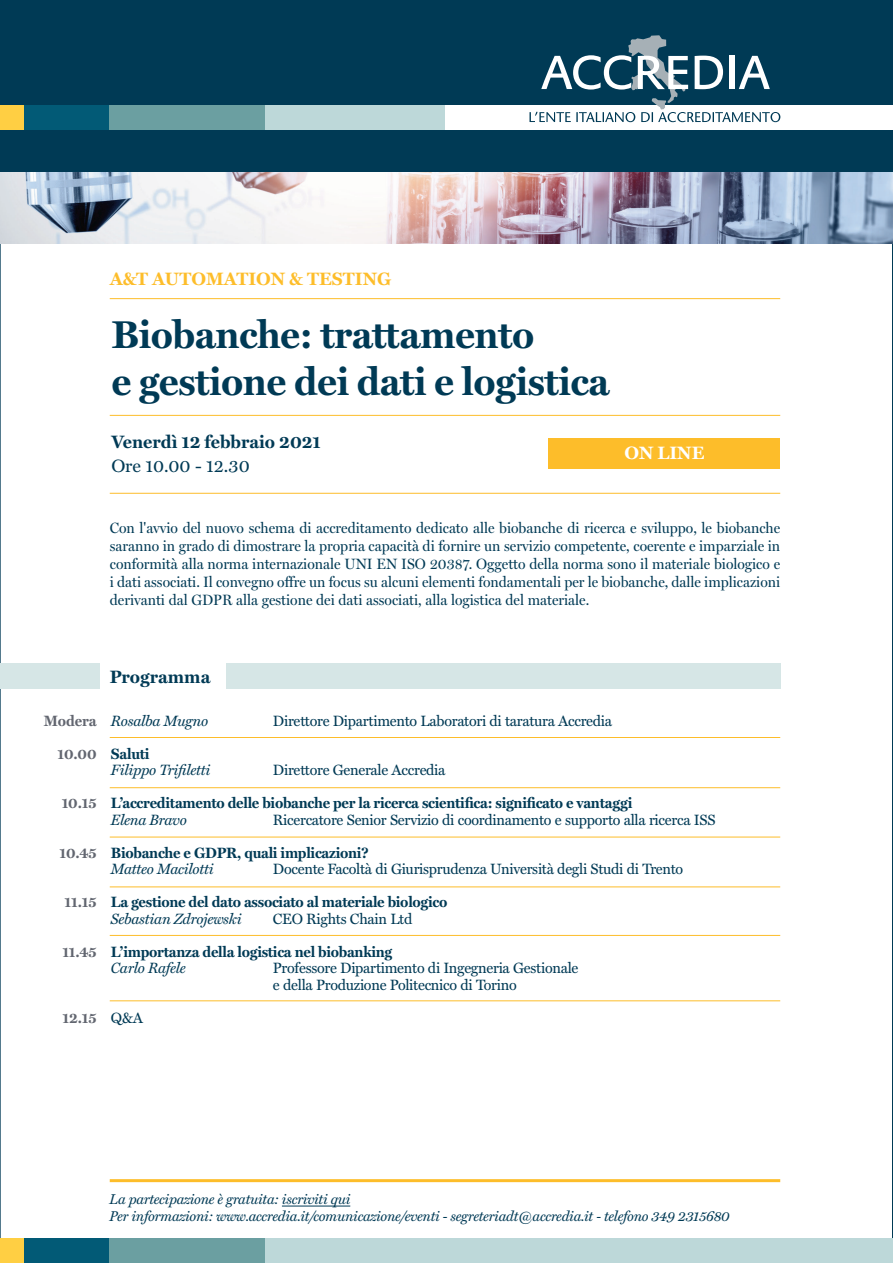
<style>
.page{position:relative;width:893px;height:1263px;background:#fff}
.page>*{position:absolute;margin:0;border:0;box-sizing:border-box;transform-origin:0 0}
.t1{font:700 39px/46.8px "Miller Text";letter-spacing:-.015em;color:#003a55}
.t2{font:18px "Miller Text Bold TT";color:#003a55}
.t3{font:18px "Miller Text Bold TT";color:#fdbd2a}
.t4{font:18px "Miller Text";color:#003a55}
.t5{font:700 18px "Miller Text";color:#fff}
.t6{font:15px/18px "Miller Display";color:#003a55;text-align:justify;scale:.95 1}
.t7{font:15px/16.5px "Miller Text";letter-spacing:-.02em;color:#003a55}
.t8{font:700 15px "Miller Text";letter-spacing:-.02em;color:#003a55}
.t9{font:italic 15px "Miller Text";letter-spacing:-.02em;color:#003a55}
.t10{font:15px "Miller Text Bold TT";letter-spacing:-.005em;color:#626670}
.t11{font:italic 14.25px/17.1px "Miller Text";letter-spacing:-.02em;color:#003a55}
</style>
<div class="page">
<div style="left:226px;top:663px;width:554px;height:26px;background:#d6e6e6"></div>
<div style="left:0;top:663px;width:99px;height:26px;background:#d6e6e6"></div>
<img style="left:0;top:172px;width:892px;height:72px">
<div style="left:0;top:0;width:892px;height:172px;background:#003a55"></div>
<div style="left:0;top:105px;width:24px;height:25px;background:#ffcf43"></div>
<div style="left:202px;top:105px;width:287px;height:25px;background:#bdd8d9"></div>
<div style="left:445px;top:105px;width:447px;height:25px;background:#fff"></div>
<div style="left:24px;top:105px;width:88px;height:25px;background:#025a76"></div>
<div style="left:0;top:1239px;width:24px;height:24px;background:#ffcf43"></div>
<div style="left:202px;top:1239px;width:287px;height:24px;background:#bdd8d9"></div>
<div style="left:445px;top:1239px;width:447px;height:24px;background:#bdd8d9"></div>
<div style="left:24px;top:1239px;width:88px;height:24px;background:#025a76"></div>
<div style="left:109px;top:1239px;width:156px;height:24px;background:#6b9fa1"></div>
<svg style="left:529px;top:35px;width:251px;height:87px"></svg>
<div style="left:548px;top:438px;width:232px;height:31px;background:#fdbd2a"></div>
<hr style="left:110px;top:415px;width:670px;height:1px;background:#fdbd2a">
<hr style="left:110px;top:298px;width:670px;height:1px;background:#fdbd2a">
<hr style="left:110px;top:493px;width:670px;height:1px;background:#fdbd2a">
<hr style="left:110px;top:1179px;width:670px;height:3px;background:#fdbd2a">
<hr style="left:110px;top:737px;width:670px;height:1px;background:#fdbd2a">
<hr style="left:110px;top:787px;width:670px;height:1px;background:#fdbd2a">
<hr style="left:110px;top:837px;width:670px;height:1px;background:#fdbd2a">
<hr style="left:110px;top:887px;width:670px;height:1px;background:#fdbd2a">
<hr style="left:110px;top:935px;width:670px;height:1px;background:#fdbd2a">
<hr style="left:110px;top:1000px;width:670px;height:1px;background:#fdbd2a">
<div style="left:109px;top:105px;width:156px;height:25px;background:#6b9fa1"></div>
<hr style="left:282px;top:1206px;width:68px;height:1px;background:#003a55">
<p class="t3" style="left:110px;top:268px;width:283px">A&amp;T AUTOMATION &amp; TESTING</p>
<h1 class="t1" style="left:111px;top:311px;width:500px">Biobanche: trattamento<br>e gestione dei dati e logistica</h1>
<p class="t2" style="left:111px;top:431px;width:211px">Venerdì 12 febbraio 2021</p>
<p class="t4" style="left:111px;top:455px;width:140px">Ore 10.00 - 12.30</p>
<p class="t5" style="left:624px;top:442px;width:81px">ON LINE</p>
<p class="t6" style="left:110px;top:519px;width:707px">Con l'avvio del nuovo schema di accreditamento dedicato alle biobanche di ricerca e sviluppo, le biobanche saranno in grado di dimostrare la propria capacità di fornire un servizio competente, coerente e imparziale in conformità alla norma internazionale UNI EN ISO 20387. Oggetto della norma sono il materiale biologico e i dati associati. Il convegno offre un focus su alcuni elementi fondamentali per le biobanche, dalle implicazioni derivanti dal GDPR alla gestione dei dati associati, alla logistica del materiale.</p>
<p class="t10" style="left:44px;top:712px;width:54px">Modera</p>
<p class="t10" style="left:58px;top:745px;width:41px">10.00</p>
<p class="t10" style="left:62px;top:794px;width:36px">10.15</p>
<p class="t10" style="left:59px;top:844px;width:39px">10.45</p>
<p class="t10" style="left:65px;top:893px;width:33px">11.15</p>
<p class="t10" style="left:62px;top:943px;width:36px">11.45</p>
<p class="t10" style="left:62px;top:1009px;width:36px">12.15</p>
<p class="t2" style="left:110px;top:666px;width:102px">Programma</p>
<p class="t9" style="left:111px;top:712px;width:99px">Rosalba Mugno</p>
<p class="t7" style="left:273px;top:712px;width:341px">Direttore Dipartimento Laboratori di taratura Accredia</p>
<p class="t8" style="left:111px;top:745px;width:40px">Saluti</p>
<p class="t9" style="left:111px;top:761px;width:101px">Filippo Trifiletti</p>
<p class="t7" style="left:273px;top:762px;width:174px">Direttore Generale Accredia</p>
<p class="t8" style="left:111px;top:794px;width:523px">L’accreditamento delle biobanche per la ricerca scientifica: significato e vantaggi</p>
<p class="t9" style="left:111px;top:811px;width:77px">Elena Bravo</p>
<p class="t7" style="left:273px;top:811px;width:444px">Ricercatore Senior Servizio di coordinamento e supporto alla ricerca ISS</p>
<p class="t8" style="left:111px;top:844px;width:259px">Biobanche e GDPR, quali implicazioni?</p>
<p class="t9" style="left:111px;top:860px;width:104px">Matteo Macilotti</p>
<p class="t7" style="left:273px;top:861px;width:412px">Docente Facoltà di Giurisprudenza Università degli Studi di Trento</p>
<p class="t8" style="left:111px;top:893px;width:338px">La gestione del dato associato al materiale biologico</p>
<p class="t9" style="left:111px;top:910px;width:132px">Sebastian Zdrojewski</p>
<p class="t7" style="left:273px;top:910px;width:141px">CEO Rights Chain Ltd</p>
<p class="t8" style="left:111px;top:943px;width:283px">L’importanza della logistica nel biobanking</p>
<p class="t9" style="left:111px;top:959px;width:76px">Carlo Rafele</p>
<p class="t7" style="left:273px;top:960px;width:307px">Professore Dipartimento di Ingegneria Gestionale e della Produzione Politecnico di Torino</p>
<p class="t7" style="left:111px;top:1009px;width:33px">Q&amp;A</p>
<p class="t11" style="left:110px;top:1191px;width:622px">La partecipazione è gratuita: iscriviti qui<br>Per informazioni: www.accredia.it/comunicazione/eventi - segreteriadt@accredia.it - telefono 349 2315680</p>
</div>
